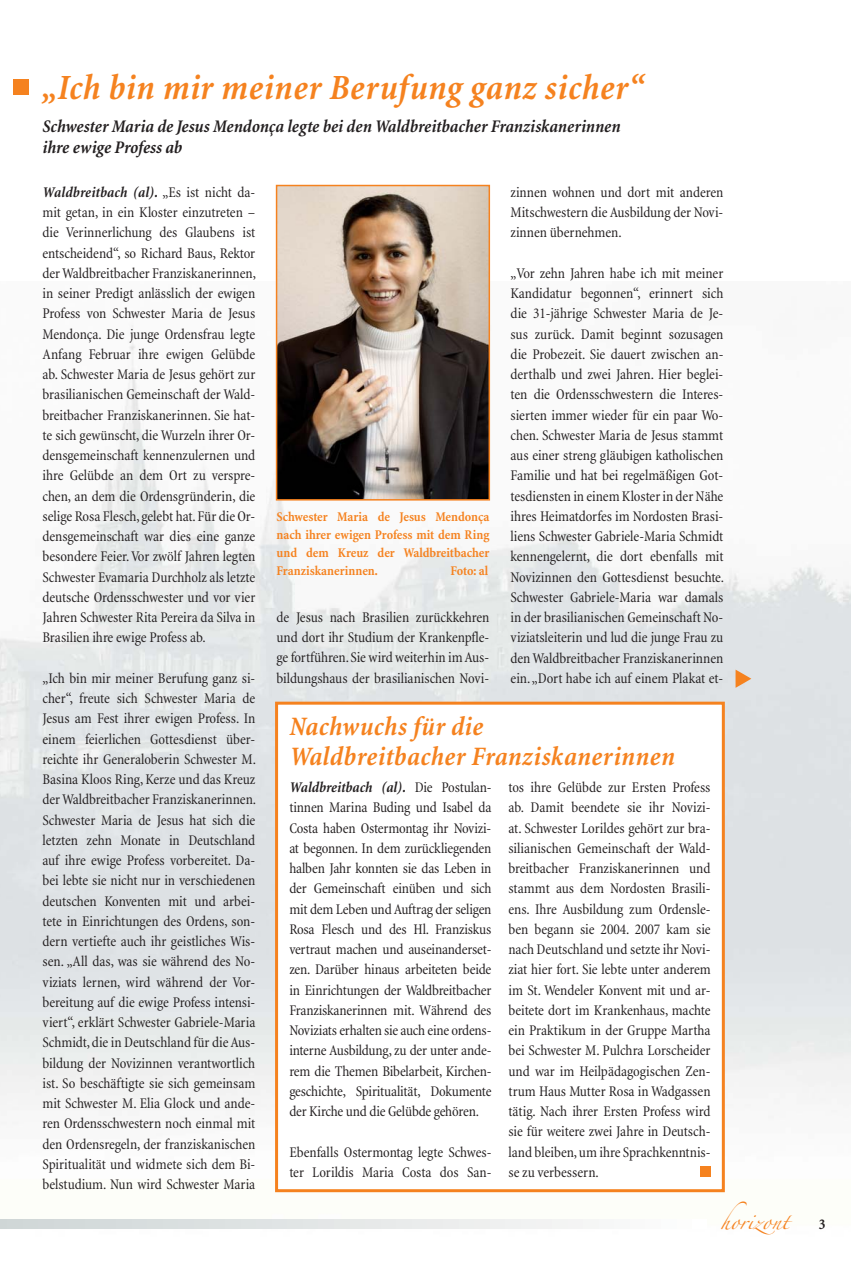
<style>
.page{position:relative;width:851px;height:1263px;background:#fff}
.page>*{position:absolute;margin:0;border:0;box-sizing:border-box;transform-origin:0 0}
.t1{font:italic 700 condensed 36px "Minion";letter-spacing:.02em;color:#f5821f}
.t2{font:italic 700 condensed 27px/30px "Minion";letter-spacing:.015em;color:#f5821f}
.t3{font:italic 700 condensed 18px/21.6px "Minion";color:#231f20}
.t4{font:condensed 15px/20.2px "Minion";color:#231f20;text-align:justify}
.t5{font:15px "Zapfino";color:#f5821f}
.t6{font:700 condensed 15px "Minion";color:#231f20}
.t7{font:700 condensed 13.5px/18px "Minion";letter-spacing:-.005em;color:#f5821f;text-align:justify}
.s1{font-weight:700;font-style:italic}
</style>
<div class="page">
<img style="left:0;top:282px;width:850px;height:947px">
<div style="left:0;top:1219px;width:7px;height:10px;background:#cfd6d6"></div>
<div style="left:7px;top:1219px;width:15px;height:10px;background:#d0d7d7"></div>
<div style="left:23px;top:1219px;width:15px;height:10px;background:#d1d8d8"></div>
<div style="left:39px;top:1219px;width:15px;height:10px;background:#d2d8d9"></div>
<div style="left:54px;top:1219px;width:15px;height:10px;background:#d3d9da"></div>
<div style="left:70px;top:1219px;width:15px;height:10px;background:#d3dada"></div>
<div style="left:85px;top:1219px;width:15px;height:10px;background:#d4dbdb"></div>
<div style="left:101px;top:1219px;width:15px;height:10px;background:#d5dbdc"></div>
<div style="left:116px;top:1219px;width:15px;height:10px;background:#d6dcdd"></div>
<div style="left:132px;top:1219px;width:15px;height:10px;background:#d7ddde"></div>
<div style="left:148px;top:1219px;width:15px;height:10px;background:#d8dede"></div>
<div style="left:163px;top:1219px;width:15px;height:10px;background:#d9dfdf"></div>
<div style="left:179px;top:1219px;width:15px;height:10px;background:#dadfe0"></div>
<div style="left:194px;top:1219px;width:15px;height:10px;background:#dbe0e0"></div>
<div style="left:210px;top:1219px;width:15px;height:10px;background:#dce1e1"></div>
<div style="left:225px;top:1219px;width:15px;height:10px;background:#dde2e2"></div>
<div style="left:241px;top:1219px;width:15px;height:10px;background:#dee3e3"></div>
<div style="left:256px;top:1219px;width:15px;height:10px;background:#dfe3e4"></div>
<div style="left:272px;top:1219px;width:15px;height:10px;background:#e0e4e5"></div>
<div style="left:288px;top:1219px;width:15px;height:10px;background:#e1e5e5"></div>
<div style="left:303px;top:1219px;width:15px;height:10px;background:#e2e6e6"></div>
<div style="left:319px;top:1219px;width:15px;height:10px;background:#e4e6e7"></div>
<div style="left:334px;top:1219px;width:15px;height:10px;background:#e5e8e7"></div>
<div style="left:350px;top:1219px;width:15px;height:10px;background:#e6e9e8"></div>
<div style="left:365px;top:1219px;width:15px;height:10px;background:#e7e9e9"></div>
<div style="left:381px;top:1219px;width:15px;height:10px;background:#e8eaea"></div>
<div style="left:397px;top:1219px;width:15px;height:10px;background:#e9ebeb"></div>
<div style="left:412px;top:1219px;width:15px;height:10px;background:#eaecec"></div>
<div style="left:428px;top:1219px;width:15px;height:10px;background:#ebecec"></div>
<div style="left:443px;top:1219px;width:15px;height:10px;background:#eceded"></div>
<div style="left:459px;top:1219px;width:15px;height:10px;background:#edefee"></div>
<div style="left:474px;top:1219px;width:15px;height:10px;background:#eeefee"></div>
<div style="left:490px;top:1219px;width:15px;height:10px;background:#eff0f0"></div>
<div style="left:505px;top:1219px;width:15px;height:10px;background:#f0f1f1"></div>
<div style="left:521px;top:1219px;width:15px;height:10px;background:#f1f2f2"></div>
<div style="left:537px;top:1219px;width:15px;height:10px;background:#f2f2f2"></div>
<div style="left:552px;top:1219px;width:15px;height:10px;background:#f3f4f3"></div>
<div style="left:568px;top:1219px;width:15px;height:10px;background:#f4f4f4"></div>
<div style="left:583px;top:1219px;width:15px;height:10px;background:#f5f6f5"></div>
<div style="left:599px;top:1219px;width:15px;height:10px;background:#f6f7f7"></div>
<div style="left:614px;top:1219px;width:15px;height:10px;background:#f7f8f8"></div>
<div style="left:630px;top:1219px;width:15px;height:10px;background:#f9f9f9"></div>
<div style="left:645px;top:1219px;width:15px;height:10px;background:#fafafa"></div>
<div style="left:661px;top:1219px;width:15px;height:10px;background:#fbfcfc"></div>
<div style="left:677px;top:1219px;width:15px;height:10px;background:#fdfdfc"></div>
<div style="left:692px;top:1219px;width:15px;height:10px;background:#fff"></div>
<div style="left:13px;top:79px;width:16px;height:16px;background:#f5821f"></div>
<img style="left:279px;top:188px;width:208px;height:310px">
<div style="left:276px;top:185px;width:214px;height:316px;border:2px solid #f5821f"></div>
<div style="left:276px;top:703px;width:447px;height:488px;background:#fff"></div>
<div style="left:275px;top:702px;width:449px;height:490px;border:3px solid #f5821f"></div>
<div style="left:700px;top:1167px;width:10px;height:10px;background:#f5821f"></div>
<svg style="left:735px;top:670px;width:16px;height:18px"></svg>
<h1 class="t1" style="left:43px;top:74px;width:602px">„Ich bin mir meiner Berufung ganz sicher“</h1>
<p class="t3" style="left:43px;top:117px;width:579px">Schwester Maria de Jesus Mendonça legte bei den Waldbreitbacher Franziskanerinnen ihre ewige Profess ab</p>
<p class="t4" style="left:43px;top:183px;width:215px"><span class="s1">Waldbreitbach (al).</span> „Es ist nicht da&shy;mit getan, in ein Kloster einzutreten – die Verinnerlichung des Glaubens ist entscheidend“, so Richard Baus, Rektor der Waldbreitbacher Franziskanerinnen, in seiner Predigt anlässlich der ewigen Profess von Schwester Maria de Jesus Mendonça. Die junge Ordensfrau legte Anfang Februar ihre ewigen Gelübde ab. Schwester Maria de Jesus gehört zur brasilianischen Gemeinschaft der Wald&shy;breitbacher Franziskanerinnen. Sie hat&shy;te sich gewünscht, die Wurzeln ihrer Or&shy;densgemeinschaft kennenzulernen und ihre Gelübde an dem Ort zu verspre&shy;chen, an dem die Ordensgründerin, die selige Rosa Flesch, gelebt hat. Für die Or&shy;densgemeinschaft war dies eine ganze besondere Feier. Vor zwölf Jahren legten Schwester Evamaria Durchholz als letzte deutsche Ordensschwester und vor vier Jahren Schwester Rita Pereira da Silva in Brasilien ihre ewige Profess ab.</p>
<p class="t4" style="left:43px;top:669px;width:215px">„Ich bin mir meiner Berufung ganz si&shy;cher“, freute sich Schwester Maria de Jesus am Fest ihrer ewigen Profess. In einem feierlichen Gottesdienst über&shy;reichte ihr Generaloberin Schwester M.<br>Basina Kloos Ring, Kerze und das Kreuz der Waldbreitbacher Franziskanerinnen.<br>Schwester Maria de Jesus hat sich die letzten zehn Monate in Deutschland auf ihre ewige Profess vorbereitet. Da&shy;bei lebte sie nicht nur in verschiedenen deutschen Konventen mit und arbei&shy;tete in Einrichtungen des Ordens, son&shy;dern vertiefte auch ihr geistliches Wis&shy;sen. „All das, was sie während des No&shy;viziats lernen, wird während der Vor&shy;bereitung auf die ewige Profess intensi&shy;viert“, erklärt Schwester Gabriele-Maria Schmidt, die in Deutschland für die Aus&shy;bildung der Novizinnen verantwortlich ist. So beschäftigte sie sich gemeinsam mit Schwester M. Elia Glock und ande&shy;ren Ordensschwestern noch einmal mit den Ordensregeln, der franziskanischen Spiritualität und widmete sich dem Bi&shy;belstudium. Nun wird Schwester Maria</p>
<p class="t4" style="left:510px;top:183px;width:214px">zinnen wohnen und dort mit anderen Mitschwestern die Ausbildung der Novi&shy;zinnen übernehmen.</p>
<p class="t4" style="left:510px;top:264px;width:215px">„Vor zehn Jahren habe ich mit meiner Kandidatur begonnen“, erinnert sich die 31-jährige Schwester Maria de Je&shy;sus zurück. Damit beginnt sozusagen die Probezeit. Sie dauert zwischen an&shy;derthalb und zwei Jahren. Hier beglei&shy;ten die Ordensschwestern die Interes&shy;sierten immer wieder für ein paar Wo&shy;chen. Schwester Maria de Jesus stammt aus einer streng gläubigen katholischen Familie und hat bei regelmäßigen Got&shy;tesdiensten in einem Kloster in der Nähe ihres Heimatdorfes im Nordosten Brasi&shy;liens Schwester Gabriele-Maria Schmidt kennengelernt, die dort ebenfalls mit Novizinnen den Gottesdienst besuchte.<br>Schwester Gabriele-Maria war damals in der brasilianischen Gemeinschaft No&shy;viziatsleiterin und lud die junge Frau zu den Waldbreitbacher Franziskanerinnen ein. „Dort habe ich auf einem Plakat et-</p>
<p class="t7" style="left:276px;top:509px;width:214px">Schwester Maria de Jesus Mendonça nach ihrer ewigen Profess mit dem Ring und dem Kreuz der Waldbreitbacher Franziskanerinnen.</p>
<p class="t7" style="left:450px;top:563px;width:39px">Foto: al</p>
<p class="t4" style="left:276px;top:608px;width:214px">de Jesus nach Brasilien zurückkehren und dort ihr Studium der Krankenpfle&shy;ge fortführen. Sie wird weiterhin im Aus&shy;bildungshaus der brasilianischen Novi-</p>
<h2 class="t2" style="left:289px;top:714px;width:387px">Nachwuchs für die<br>Waldbreitbacher Franziskanerinnen</h2>
<p class="t4" style="left:289px;top:778px;width:204px"><span class="s1">Waldbreitbach (al).</span> Die Postulan&shy;tinnen Marina Buding und Isabel da Costa haben Ostermontag ihr Novizi&shy;at begonnen. In dem zurückliegenden halben Jahr konnten sie das Leben in der Gemeinschaft einüben und sich mit dem Leben und Auftrag der seligen Rosa Flesch und des Hl. Franziskus vertraut machen und auseinanderset&shy;zen. Darüber hinaus arbeiteten beide in Einrichtungen der Waldbreitbacher Franziskanerinnen mit. Während des Noviziats erhalten sie auch eine ordens&shy;interne Ausbildung, zu der unter ande&shy;rem die Themen Bibelarbeit, Kirchen&shy;geschichte, Spiritualität, Dokumente der Kirche und die Gelübde gehören.</p>
<p class="t4" style="left:289px;top:1143px;width:204px">Ebenfalls Ostermontag legte Schwes&shy;ter Lorildis Maria Costa dos San-</p>
<p class="t4" style="left:508px;top:778px;width:204px">tos ihre Gelübde zur Ersten Profess ab. Damit beendete sie ihr Novizi&shy;at. Schwester Lorildes gehört zur bra&shy;silianischen Gemeinschaft der Wald&shy;breitbacher Franziskanerinnen und stammt aus dem Nordosten Brasili&shy;ens. Ihre Ausbildung zum Ordensle&shy;ben begann sie 2004. 2007 kam sie nach Deutschland und setzte ihr Novi&shy;ziat hier fort. Sie lebte unter anderem im St. Wendeler Konvent mit und ar&shy;beitete dort im Krankenhaus, machte ein Praktikum in der Gruppe Martha bei Schwester M. Pulchra Lorscheider und war im Heilpädagogischen Zen&shy;trum Haus Mutter Rosa in Wadgassen tätig. Nach ihrer Ersten Profess wird sie für weitere zwei Jahre in Deutsch&shy;land bleiben, um ihre Sprachkenntnis&shy;se zu verbessern.</p>
<p class="t5" style="left:720px;top:1215px;width:70px">horizont</p>
<p class="t6" style="left:818px;top:1218px;width:8px">3</p>
</div>
